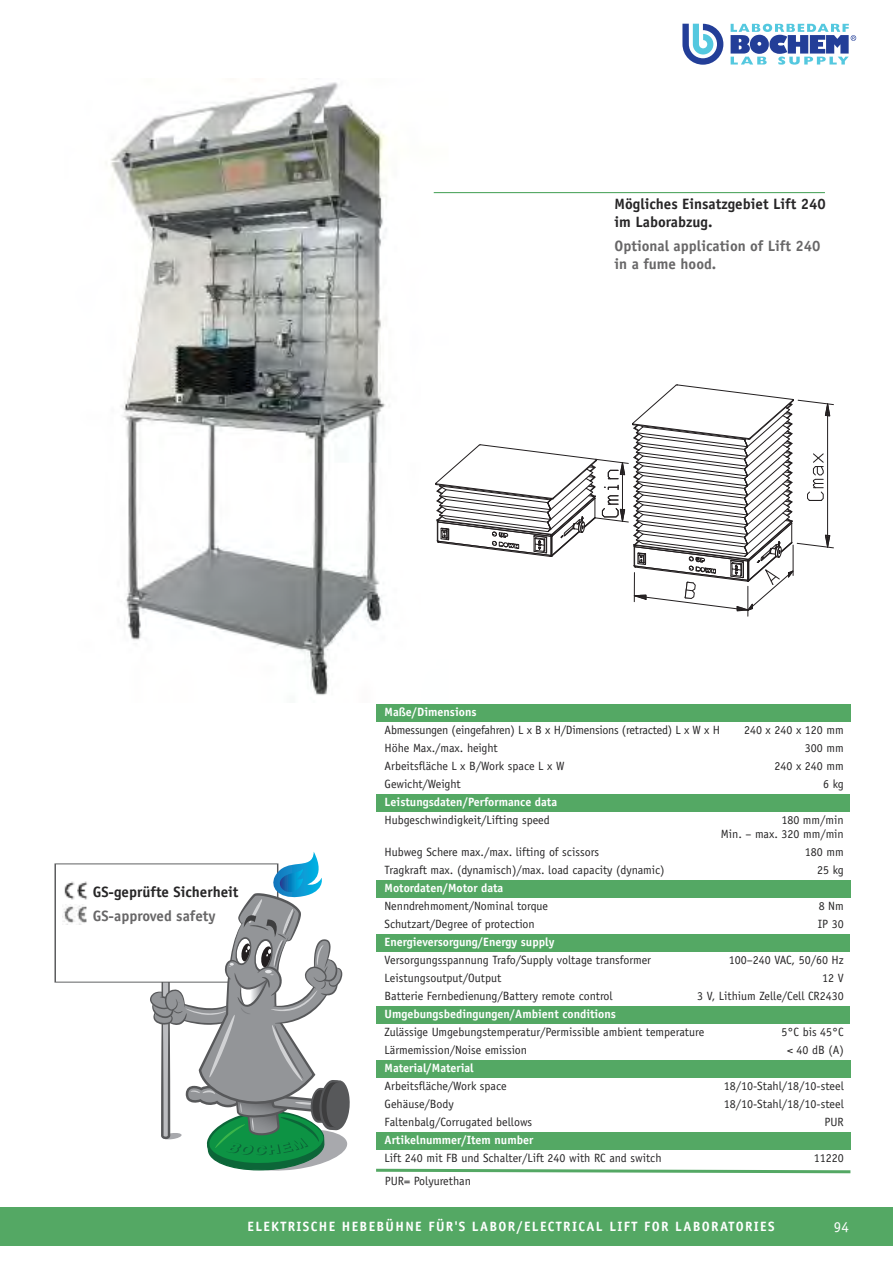
<style>
.page{position:relative;width:893px;height:1263px;background:#fff}
.page>*{position:absolute;margin:0;border:0;box-sizing:border-box;transform-origin:0 0}
.t1{font:700 15px/18px "Officina Sans";color:#272627}
.t2{font:700 15px/18px "Officina Sans";color:#686768}
.t3{font:15px "Officina Sans";color:#fff}
.t4{font:700 13.5px "Officina Sans";letter-spacing:.1em;color:#fff}
.t5{font:12px/14.4px "Officina Sans";color:#272627;text-align:right}
.t6{font:700 12px "Officina Sans";color:#fff}
</style>
<div class="page">
<svg style="left:54px;top:852px;width:296px;height:319px"></svg>
<div style="left:0;top:1208px;width:893px;height:38px;background:#54a864"></div>
<svg style="left:682px;top:24px;width:41px;height:41px"></svg>
<svg style="left:731px;top:24px;width:125px;height:41px"></svg>
<img style="left:63px;top:880px;width:28px;height:20px">
<img style="left:62px;top:904px;width:28px;height:21px">
<div style="left:376px;top:880px;width:474px;height:17px;background:#54a864"></div>
<div style="left:376px;top:794px;width:474px;height:17px;background:#54a864"></div>
<div style="left:376px;top:704px;width:474px;height:17px;background:#54a864"></div>
<div style="left:376px;top:934px;width:474px;height:17px;background:#54a864"></div>
<div style="left:376px;top:1007px;width:474px;height:17px;background:#54a864"></div>
<div style="left:376px;top:1060px;width:474px;height:17px;background:#54a864"></div>
<div style="left:376px;top:1132px;width:474px;height:17px;background:#54a864"></div>
<img style="left:106px;top:82px;width:374px;height:613px">
<hr style="left:434px;top:192px;width:391px;height:1px;background:#54a864">
<svg style="left:376px;top:1168px;width:475px;height:6px"></svg>
<div style="left:422px;top:369px;width:440px;height:253px;background:#fff"></div>
<hr style="left:747px;top:586px;width:1px;height:30px;background:#231f20">
<svg style="left:435px;top:385px;width:399px;height:227px"></svg>
<p class="t1" style="left:614px;top:196px;width:213px">Mögliches Einsatzgebiet Lift 240 im Laborabzug.</p>
<p class="t2" style="left:614px;top:238px;width:207px">Optional application of Lift 240 in a fume hood.</p>
<p class="t1" style="left:93px;top:884px;width:147px">GS-geprüfte Sicherheit</p>
<p class="t2" style="left:93px;top:908px;width:124px">GS-approved safety</p>
<p class="t6" style="left:385px;top:707px;width:93px">Maße/Dimensions</p>
<p class="t5" style="left:385px;top:724px;width:337px">Abmessungen (eingefahren) L x B x H/Dimensions (retracted) L x W x H</p>
<p class="t5" style="left:744px;top:724px;width:101px">240 x 240 x 120 mm</p>
<p class="t5" style="left:385px;top:742px;width:115px">Höhe Max./max. height</p>
<p class="t5" style="left:805px;top:742px;width:40px">300 mm</p>
<p class="t5" style="left:385px;top:760px;width:181px">Arbeitsfläche L x B/Work space L x W</p>
<p class="t5" style="left:774px;top:760px;width:71px">240 x 240 mm</p>
<p class="t5" style="left:385px;top:778px;width:78px">Gewicht/Weight</p>
<p class="t5" style="left:823px;top:778px;width:22px">6 kg</p>
<p class="t6" style="left:385px;top:797px;width:174px">Leistungsdaten/Performance data</p>
<p class="t5" style="left:385px;top:814px;width:167px">Hubgeschwindigkeit/Lifting speed</p>
<p class="t5" style="left:721px;top:814px;width:125px">180 mm/min<br>Min. – max. 320 mm/min</p>
<p class="t5" style="left:385px;top:846px;width:216px">Hubweg Schere max./max. lifting of scissors</p>
<p class="t5" style="left:805px;top:846px;width:40px">180 mm</p>
<p class="t5" style="left:385px;top:864px;width:281px">Tragkraft max. (dynamisch)/max. load capacity (dynamic)</p>
<p class="t5" style="left:817px;top:864px;width:28px">25 kg</p>
<p class="t6" style="left:385px;top:884px;width:120px">Motordaten/Motor data</p>
<p class="t5" style="left:385px;top:900px;width:165px">Nenndrehmoment/Nominal torque</p>
<p class="t5" style="left:819px;top:900px;width:27px">8 Nm</p>
<p class="t5" style="left:385px;top:918px;width:152px">Schutzart/Degree of protection</p>
<p class="t5" style="left:818px;top:918px;width:27px">IP 30</p>
<p class="t6" style="left:385px;top:938px;width:171px">Energieversorgung/Energy supply</p>
<p class="t5" style="left:385px;top:954px;width:268px">Versorgungsspannung Trafo/Supply voltage transformer</p>
<p class="t5" style="left:729px;top:954px;width:116px">100–240 VAC, 50/60 Hz</p>
<p class="t5" style="left:385px;top:972px;width:118px">Leistungsoutput/Output</p>
<p class="t5" style="left:822px;top:972px;width:23px">12 V</p>
<p class="t5" style="left:385px;top:990px;width:230px">Batterie Fernbedienung/Battery remote control</p>
<p class="t5" style="left:697px;top:990px;width:148px">3 V, Lithium Zelle/Cell CR2430</p>
<p class="t6" style="left:385px;top:1010px;width:233px">Umgebungsbedingungen/Ambient conditions</p>
<p class="t5" style="left:385px;top:1026px;width:321px">Zulässige Umgebungstemperatur/Permissible ambient temperature</p>
<p class="t5" style="left:782px;top:1026px;width:64px">5°C bis 45°C</p>
<p class="t5" style="left:385px;top:1044px;width:144px">Lärmemission/Noise emission</p>
<p class="t5" style="left:787px;top:1044px;width:58px">&lt; 40 dB (A)</p>
<p class="t6" style="left:385px;top:1064px;width:91px">Material/Material</p>
<p class="t5" style="left:385px;top:1080px;width:124px">Arbeitsfläche/Work space</p>
<p class="t5" style="left:724px;top:1080px;width:122px">18/10-Stahl/18/10-steel</p>
<p class="t5" style="left:385px;top:1098px;width:71px">Gehäuse/Body</p>
<p class="t5" style="left:724px;top:1098px;width:122px">18/10-Stahl/18/10-steel</p>
<p class="t5" style="left:385px;top:1116px;width:149px">Faltenbalg/Corrugated bellows</p>
<p class="t5" style="left:824px;top:1116px;width:21px">PUR</p>
<p class="t6" style="left:385px;top:1136px;width:150px">Artikelnummer/Item number</p>
<p class="t5" style="left:385px;top:1152px;width:278px">Lift 240 mit FB und Schalter/Lift 240 with RC and switch</p>
<p class="t5" style="left:814px;top:1152px;width:31px">11220</p>
<p class="t5" style="left:385px;top:1174px;width:88px">PUR= Polyurethan</p>
<p class="t4" style="left:247px;top:1221px;width:529px">ELEKTRISCHE HEBEBÜHNE FÜR'S LABOR/ELECTRICAL LIFT FOR LABORATORIES</p>
<p class="t3" style="left:834px;top:1221px;width:16px">94</p>
</div>
